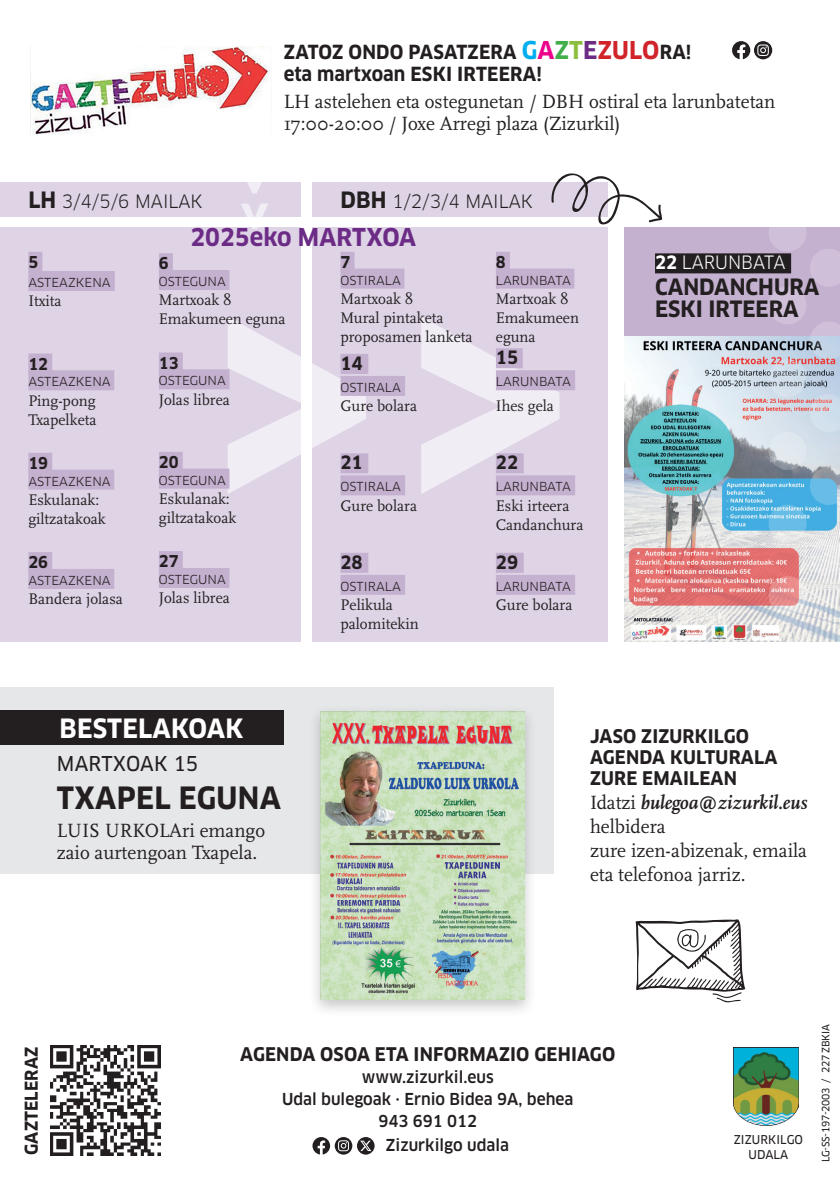
<style>
.page{position:relative;width:840px;height:1191px;background:#fff}
.page>*{position:absolute;margin:0;border:0;box-sizing:border-box;transform-origin:0 0}
.t1{font:700 333.6px "Clan OT";color:#fff;scale:.96 1}
.t2{font:700 52px "Clan OT";color:#fff;scale:1.13 1}
.t3{font:700 30px "Clan OT";letter-spacing:.01em;color:#231f20;scale:.96 1}
.t4{font:700 26px "Clan OT";letter-spacing:.01em;color:#fff;scale:.96 1}
.t5{font:700 24px "Clan OT";color:#6c2c86;scale:.96 1}
.t6{font:700 22px/22px "Clan OT";color:#231f20;scale:.96 1}
.t7{font:20px/24px "Scala OT";color:#231f20;scale:.96 1}
.t8{font:20px "Clan OT News";letter-spacing:.005em;color:#231f20;scale:.96 1}
.t9{font:700 19px/22px "Clan OT";letter-spacing:.01em;color:#231f20;scale:.96 1}
.t10{font:700 18.4px/20.6px "Clan OT";letter-spacing:.01em;color:#231f20;scale:.96 1}
.t11{font:18px "Clan OT";color:#231f20;scale:.96 1}
.t12{font:700 18px "Clan OT";color:#231f20;scale:.96 1}
.t13{font:18px "Clan OT";letter-spacing:-.005em;color:#fff;scale:.96 1}
.t14{font:700 17.2px "Clan OT";letter-spacing:.01em;color:#231f20;scale:.96 1}
.t15{font:16px/19.2px "Scala OT";color:#231f20;scale:.96 1}
.t16{font:500 16px/22px "Clan OT";color:#231f20;text-align:center;scale:.96 1}
.t17{font:700 16px "Clan OT";color:#231f20;scale:.96 1}
.t18{font:14px "Clan OT";color:#231f20;scale:.96 1}
.t19{font:12px/15.4px "Clan OT News";letter-spacing:.01em;color:#231f20;text-align:center;scale:.96 1}
.t20{font:10px "Clan OT News";letter-spacing:-.03em;color:#231f20;scale:.96 1}
.s1{font-size:24px;color:#00aeef}
.s2{font-size:24px;color:#ed028c}
.s3{font-size:24px;color:#40ae49}
.s4{font-size:24px;color:#8bbd3f}
.s5{font-size:24px;color:#6c2c86}
.s6{font-size:24px;color:#d1232a}
.s7{font-weight:700;font-size:22px}
.s8{font-weight:700}
.s9{font-weight:700;font-style:italic}
</style>
<div class="page">
<div style="left:0;top:227px;width:300px;height:414px;background:#ded4e6"></div>
<div style="left:312px;top:227px;width:295px;height:414px;background:#ded4e6"></div>
<div style="left:0;top:182px;width:300px;height:34px;background:#ded4e6"></div>
<div style="left:312px;top:182px;width:295px;height:34px;background:#ded4e6"></div>
<img style="left:31px;top:46px;width:239px;height:88px">
<div style="left:28px;top:252px;width:14px;height:20px;background:#c4b0cf"></div>
<div style="left:28px;top:271px;width:87px;height:20px;background:#c4b0cf"></div>
<div style="left:28px;top:353px;width:24px;height:20px;background:#c4b0cf"></div>
<div style="left:28px;top:370px;width:86px;height:20px;background:#c4b0cf"></div>
<div style="left:28px;top:453px;width:24px;height:20px;background:#c4b0cf"></div>
<div style="left:28px;top:469px;width:86px;height:20px;background:#c4b0cf"></div>
<div style="left:28px;top:552px;width:24px;height:20px;background:#c4b0cf"></div>
<div style="left:28px;top:569px;width:86px;height:20px;background:#c4b0cf"></div>
<div style="left:340px;top:252px;width:14px;height:20px;background:#c4b0cf"></div>
<div style="left:340px;top:269px;width:64px;height:20px;background:#c4b0cf"></div>
<div style="left:340px;top:354px;width:28px;height:20px;background:#c4b0cf"></div>
<div style="left:340px;top:376px;width:65px;height:20px;background:#c4b0cf"></div>
<div style="left:340px;top:453px;width:28px;height:20px;background:#c4b0cf"></div>
<div style="left:340px;top:475px;width:65px;height:20px;background:#c4b0cf"></div>
<div style="left:340px;top:553px;width:28px;height:20px;background:#c4b0cf"></div>
<div style="left:340px;top:575px;width:65px;height:20px;background:#c4b0cf"></div>
<svg style="left:550px;top:173px;width:111px;height:52px"></svg>
<svg style="left:635px;top:919px;width:110px;height:83px"></svg>
<div style="left:0;top:687px;width:553px;height:186px;background:#e6e7e9"></div>
<div style="left:0;top:710px;width:283px;height:34px;background:#231f20"></div>
<div style="left:308px;top:704px;width:229px;height:313px;background:#231f20;opacity:.25"></div>
<img style="left:320px;top:711px;width:204px;height:288px">
<svg style="left:753px;top:41px;width:18px;height:18px"></svg>
<svg style="left:757px;top:44px;width:11px;height:12px"></svg>
<svg style="left:732px;top:41px;width:17px;height:18px"></svg>
<div style="left:624px;top:227px;width:215px;height:414px;background:#c4b0cf"></div>
<img style="left:624px;top:336px;width:215px;height:305px">
<svg style="left:312px;top:1137px;width:62px;height:17px"></svg>
<hr style="left:828px;top:538px;width:1px;height:38px;background:#fff">
<svg style="left:768px;top:227px;width:71px;height:332px"></svg>
<hr style="left:787px;top:576px;width:1px;height:38px;background:#fff">
<div style="left:654px;top:253px;width:136px;height:20px;background:#231f20"></div>
<div style="left:159px;top:253px;width:14px;height:20px;background:#c4b0cf"></div>
<div style="left:159px;top:270px;width:70px;height:20px;background:#c4b0cf"></div>
<div style="left:159px;top:352px;width:24px;height:20px;background:#c4b0cf"></div>
<div style="left:159px;top:369px;width:70px;height:20px;background:#c4b0cf"></div>
<div style="left:159px;top:452px;width:24px;height:20px;background:#c4b0cf"></div>
<div style="left:159px;top:468px;width:70px;height:20px;background:#c4b0cf"></div>
<div style="left:159px;top:551px;width:24px;height:20px;background:#c4b0cf"></div>
<div style="left:159px;top:568px;width:70px;height:20px;background:#c4b0cf"></div>
<div style="left:495px;top:252px;width:14px;height:20px;background:#c4b0cf"></div>
<div style="left:495px;top:269px;width:79px;height:20px;background:#c4b0cf"></div>
<div style="left:495px;top:348px;width:27px;height:20px;background:#c4b0cf"></div>
<div style="left:495px;top:370px;width:79px;height:20px;background:#c4b0cf"></div>
<div style="left:495px;top:453px;width:28px;height:20px;background:#c4b0cf"></div>
<div style="left:495px;top:475px;width:79px;height:20px;background:#c4b0cf"></div>
<div style="left:495px;top:553px;width:28px;height:20px;background:#c4b0cf"></div>
<div style="left:495px;top:575px;width:79px;height:20px;background:#c4b0cf"></div>
<img style="left:733px;top:1047px;width:65px;height:78px">
<img style="left:51px;top:1045px;width:110px;height:110px">
<p class="t9" style="left:283px;top:41px;width:426px">ZATOZ ONDO PASATZERA <span class="s1">G</span><span class="s2">A</span><span class="s3">Z</span><span class="s4">T</span><span class="s5">E</span><span class="s6">ZULO</span>RA! eta martxoan ESKI IRTEERA!</p>
<p class="t7" style="left:283px;top:91px;width:513px;line-height:22px">LH astelehen eta ostegunetan / DBH ostiral eta larunbatetan<br>17:00-20:00 / Joxe Arregi plaza (Zizurkil)</p>
<h2 class="t2" style="left:286px;top:163px;width:64px;rotate:90deg">&gt;&gt;</h2>
<p class="t11" style="left:28px;top:191px;width:183px"><span class="s7">LH</span> 3/4/5/6 MAILAK</p>
<p class="t11" style="left:340px;top:191px;width:202px"><span class="s7">DBH</span> 1/2/3/4 MAILAK</p>
<h3 class="t5" style="left:190px;top:223px;width:236px">2025eko MARTXOA</h3>
<p class="t17" style="left:28px;top:253px;width:12px">5</p>
<p class="t18" style="left:28px;top:273px;width:87px">asteazkena</p>
<p class="t15" style="left:28px;top:292px;width:36px">Itxita</p>
<p class="t17" style="left:28px;top:354px;width:22px">12</p>
<p class="t18" style="left:28px;top:373px;width:87px">asteazkena</p>
<p class="t15" style="left:28px;top:391px;width:72px">Ping-pong<br>Txapelketa</p>
<p class="t17" style="left:28px;top:453px;width:22px">19</p>
<p class="t18" style="left:28px;top:472px;width:87px">asteazkena</p>
<p class="t15" style="left:28px;top:490px;width:82px">Eskulanak: giltzatakoak</p>
<p class="t17" style="left:28px;top:553px;width:22px">26</p>
<p class="t18" style="left:28px;top:571px;width:87px">asteazkena</p>
<p class="t15" style="left:28px;top:590px;width:100px">Bandera jolasa</p>
<p class="t17" style="left:495px;top:253px;width:12px">8</p>
<p class="t18" style="left:495px;top:271px;width:79px">larunbata</p>
<p class="t15" style="left:495px;top:289px;width:88px">Martxoak 8<br>Emakumeen eguna</p>
<p class="t12" style="left:495px;top:347px;width:25px">15</p>
<p class="t18" style="left:495px;top:373px;width:79px">larunbata</p>
<p class="t15" style="left:495px;top:397px;width:62px">Ihes gela</p>
<p class="t17" style="left:340px;top:253px;width:12px">7</p>
<p class="t18" style="left:340px;top:271px;width:64px">ostirala</p>
<p class="t15" style="left:340px;top:289px;width:139px">Martxoak 8<br>Mural pintaketa proposamen lanketa</p>
<p class="t12" style="left:340px;top:353px;width:25px">14</p>
<p class="t18" style="left:340px;top:378px;width:64px">ostirala</p>
<p class="t15" style="left:340px;top:397px;width:81px">Gure bolara</p>
<p class="t17" style="left:159px;top:254px;width:12px">6</p>
<p class="t18" style="left:159px;top:272px;width:71px">osteguna</p>
<p class="t15" style="left:159px;top:291px;width:133px">Martxoak 8<br>Emakumeen eguna</p>
<p class="t17" style="left:159px;top:353px;width:22px">13</p>
<p class="t18" style="left:159px;top:372px;width:71px">osteguna</p>
<p class="t15" style="left:159px;top:390px;width:75px">Jolas librea</p>
<h1 class="t1" style="left:200px;top:200px;width:404px">&gt;&gt;</h1>
<p class="t17" style="left:159px;top:452px;width:22px">20</p>
<p class="t18" style="left:159px;top:471px;width:71px">osteguna</p>
<p class="t15" style="left:159px;top:489px;width:82px">Eskulanak: giltzatakoak</p>
<p class="t17" style="left:159px;top:552px;width:22px">27</p>
<p class="t18" style="left:159px;top:570px;width:71px">osteguna</p>
<p class="t15" style="left:159px;top:589px;width:75px">Jolas librea</p>
<p class="t12" style="left:495px;top:452px;width:25px">22</p>
<p class="t18" style="left:495px;top:478px;width:79px">larunbata</p>
<p class="t15" style="left:495px;top:496px;width:93px">Eski irteera<br>Candanchura</p>
<p class="t12" style="left:495px;top:552px;width:25px">29</p>
<p class="t18" style="left:495px;top:577px;width:79px">larunbata</p>
<p class="t15" style="left:495px;top:595px;width:81px">Gure bolara</p>
<p class="t12" style="left:340px;top:452px;width:25px">21</p>
<p class="t18" style="left:340px;top:478px;width:64px">ostirala</p>
<p class="t15" style="left:340px;top:496px;width:81px">Gure bolara</p>
<p class="t12" style="left:340px;top:552px;width:25px">28</p>
<p class="t18" style="left:340px;top:577px;width:64px">ostirala</p>
<p class="t15" style="left:340px;top:595px;width:83px">Pelikula palomitekin</p>
<p class="t13" style="left:654px;top:252px;width:137px"><span class="s8">22</span> LARUNBATA</p>
<h3 class="t6" style="left:654px;top:276px;width:173px">CANDANCHURA<br>ESKI IRTEERA</h3>
<h3 class="t4" style="left:59px;top:713px;width:193px">BESTELAKOAK</h3>
<p class="t8" style="left:57px;top:752px;width:149px">MARTXOAK 15</p>
<h3 class="t3" style="left:57px;top:780px;width:235px">TXAPEL EGUNA</h3>
<p class="t7" style="left:57px;top:820px;width:218px;line-height:22px">LUIS URKOLAri emango zaio aurtengoan Txapela.</p>
<p class="t10" style="left:589px;top:726px;width:196px">JASO ZIZURKILGO<br>AGENDA KULTURALA<br>ZURE EMAILEAN</p>
<p class="t7" style="left:589px;top:790px;width:227px">Idatzi <span class="s9">bulegoa@zizurkil.eus </span>helbidera<br>zure izen-abizenak, emaila eta telefonoa jarriz.</p>
<p class="t14" style="left:21px;top:1155px;width:115px;rotate:-90deg">GAZTELERAZ</p>
<p class="t10" style="left:240px;top:1044px;width:392px">AGENDA OSOA ETA INFORMAZIO GEHIAGO</p>
<p class="t16" style="left:282px;top:1066px;width:305px">www.zizurkil.eus<br>Udal bulegoak · Ernio Bidea 9A, behea<br>943 691 012</p>
<p class="t16" style="left:385px;top:1134px;width:130px">Zizurkilgo udala</p>
<p class="t19" style="left:733px;top:1131px;width:74px">ZIZURKILGO<br>UDALA</p>
<p class="t20" style="left:819px;top:1162px;width:145px;rotate:-90deg">LG-SS-197-2003 / 227 ZBKIA</p>
</div>
